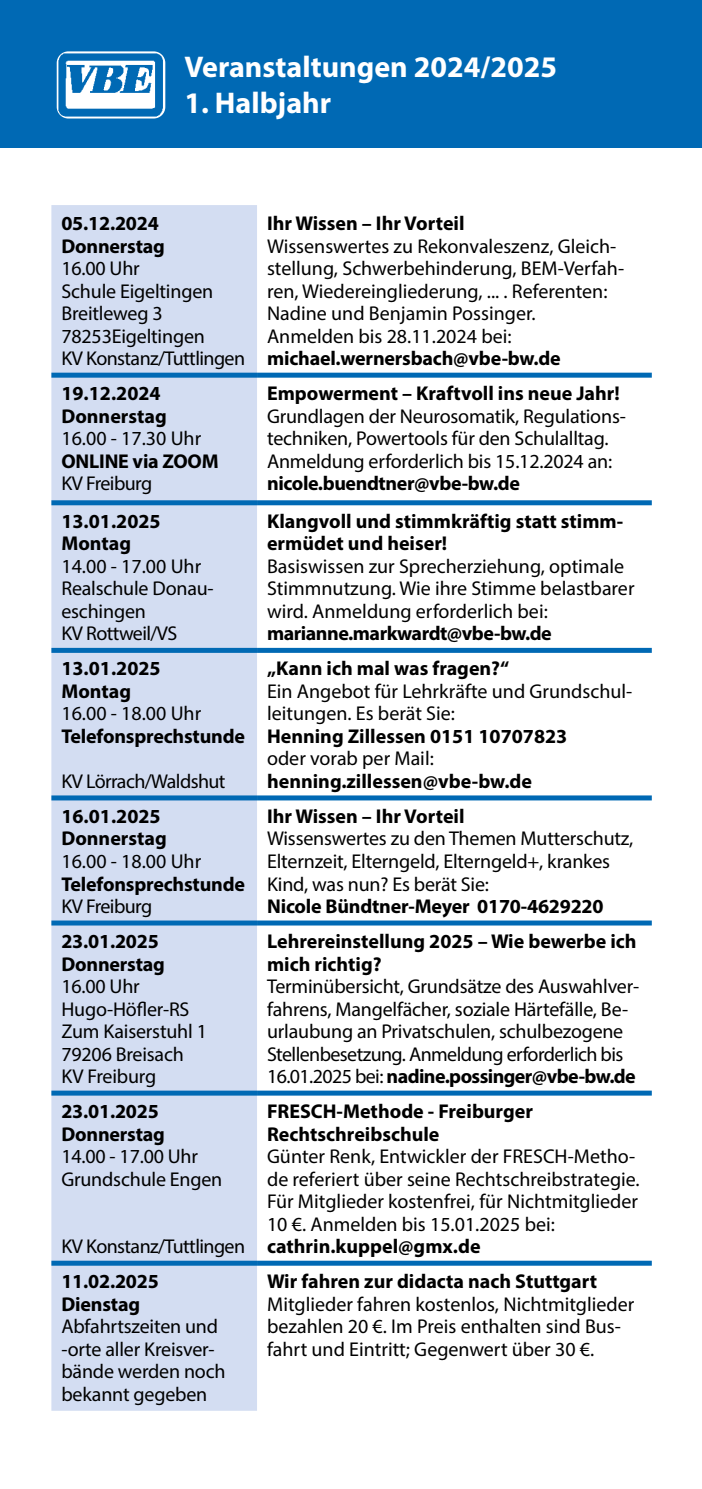
<style>
.page{position:relative;width:702px;height:1489px;background:#fff}
.page>*{position:absolute;margin:0;border:0;box-sizing:border-box;transform-origin:0 0}
.t1{font:700 30px "Myriad Pro";color:#fff}
.t2{font:20px/22.5px "Myriad Pro";letter-spacing:-.01em;color:#000}
.t3{font:700 20px/22.5px "Myriad Pro";color:#000}
.t4{font:20px "Myriad Pro";letter-spacing:-.03em;color:#000}
.t5{font:700 20px "Myriad Pro";letter-spacing:-.025em;color:#000}
.t6{font:700 20px "Myriad Pro";letter-spacing:-.02em;color:#000}
.s1{font-weight:700}
</style>
<div class="page">
<div style="left:51px;top:205px;width:206px;height:1205px;background:#d3ddf2"></div>
<div style="left:51px;top:372px;width:206px;height:5px;background:#0069b4"></div>
<div style="left:257px;top:372px;width:394px;height:5px;background:#0069b4"></div>
<div style="left:51px;top:500px;width:206px;height:5px;background:#0069b4"></div>
<div style="left:257px;top:500px;width:394px;height:5px;background:#0069b4"></div>
<div style="left:51px;top:648px;width:206px;height:5px;background:#0069b4"></div>
<div style="left:257px;top:648px;width:394px;height:5px;background:#0069b4"></div>
<div style="left:51px;top:795px;width:206px;height:5px;background:#0069b4"></div>
<div style="left:257px;top:795px;width:394px;height:5px;background:#0069b4"></div>
<div style="left:51px;top:920px;width:206px;height:5px;background:#0069b4"></div>
<div style="left:257px;top:920px;width:394px;height:5px;background:#0069b4"></div>
<div style="left:51px;top:1090px;width:206px;height:5px;background:#0069b4"></div>
<div style="left:257px;top:1090px;width:394px;height:5px;background:#0069b4"></div>
<div style="left:51px;top:1260px;width:206px;height:5px;background:#0069b4"></div>
<div style="left:257px;top:1260px;width:394px;height:5px;background:#0069b4"></div>
<div style="left:0;top:0;width:702px;height:147px;background:#0069b4"></div>
<img style="left:57px;top:51px;width:108px;height:67px">
<h1 class="t1" style="left:184px;top:48px;width:374px">Veranstaltungen 2024/2025</h1>
<h1 class="t1" style="left:184px;top:84px;width:148px">1. Halbjahr</h1>
<p class="t3" style="left:61px;top:211px;width:105px">05.12.2024<br>Donnerstag</p>
<p class="t2" style="left:61px;top:257px;width:185px">16.00 Uhr<br>Schule Eigeltingen<br>Breitleweg 3<br>78253Eigeltingen<br>KV Konstanz/Tuttlingen</p>
<p class="t3" style="left:61px;top:381px;width:107px">19.12.2024<br>Donnerstag</p>
<p class="t2" style="left:61px;top:427px;width:141px">16.00 - 17.30 Uhr</p>
<p class="t3" style="left:61px;top:449px;width:159px">ONLINE via ZOOM</p>
<p class="t4" style="left:61px;top:471px;width:92px">KV Freiburg</p>
<p class="t3" style="left:61px;top:509px;width:101px">13.01.2025<br>Montag</p>
<p class="t2" style="left:61px;top:554px;width:154px">14.00 - 17.00 Uhr<br>Realschule Donau&shy;eschingen<br>KV Rottweil/VS</p>
<p class="t3" style="left:61px;top:656px;width:101px">13.01.2025<br>Montag</p>
<p class="t2" style="left:61px;top:702px;width:141px">16.00 - 18.00 Uhr</p>
<p class="t3" style="left:61px;top:724px;width:185px">Telefonsprechstunde</p>
<p class="t4" style="left:61px;top:768px;width:166px">KV Lörrach/Waldshut</p>
<p class="t3" style="left:61px;top:804px;width:107px">16.01.2025<br>Donnerstag</p>
<p class="t2" style="left:61px;top:849px;width:141px">16.00 - 18.00 Uhr</p>
<p class="t3" style="left:61px;top:871px;width:185px">Telefonsprechstunde</p>
<p class="t4" style="left:61px;top:893px;width:92px">KV Freiburg</p>
<p class="t3" style="left:61px;top:929px;width:105px">23.01.2025<br>Donnerstag</p>
<p class="t2" style="left:61px;top:974px;width:147px">16.00 Uhr<br>Hugo-Höfler-RS<br>Zum Kaiserstuhl 1<br>79206 Breisach<br>KV Freiburg</p>
<p class="t3" style="left:61px;top:1099px;width:105px">23.01.2025<br>Donnerstag</p>
<p class="t2" style="left:61px;top:1144px;width:162px">14.00 - 17.00 Uhr<br>Grundschule Engen</p>
<p class="t4" style="left:61px;top:1233px;width:185px">KV Konstanz/Tuttlingen</p>
<p class="t3" style="left:61px;top:1269px;width:99px">11.02.2025<br>Dienstag</p>
<p class="t2" style="left:61px;top:1314px;width:166px">Abfahrtszeiten und -orte aller Kreisver&shy;bände werden noch bekannt gegeben</p>
<p class="t3" style="left:267px;top:211px;width:199px">Ihr Wissen – Ihr Vorteil</p>
<p class="t2" style="left:267px;top:234px;width:358px">Wissenswertes zu Rekonvaleszenz, Gleich&shy;stellung, Schwerbehinderung, BEM-Verfah&shy;ren, Wiedereingliederung, ... . Referenten:<br>Nadine und Benjamin Possinger.<br>Anmelden bis 28.11.2024 bei:</p>
<p class="t3" style="left:267px;top:346px;width:295px">michael.wernersbach@vbe-bw.de</p>
<p class="t3" style="left:267px;top:381px;width:354px">Empowerment – Kraftvoll ins neue Jahr!</p>
<p class="t2" style="left:267px;top:404px;width:360px">Grundlagen der Neurosomatik, Regulations&shy;techniken, Powertools für den Schulalltag.<br>Anmeldung erforderlich bis 15.12.2024 an:</p>
<p class="t6" style="left:267px;top:470px;width:254px">nicole.buendtner@vbe-bw.de</p>
<p class="t3" style="left:267px;top:509px;width:358px">Klangvoll und stimmkräftig statt stimm&shy;ermüdet und heiser!</p>
<p class="t2" style="left:267px;top:554px;width:369px">Basiswissen zur Sprecherziehung, optimale<br>Stimmnutzung. Wie ihre Stimme belastbarer wird. Anmeldung erforderlich bei:</p>
<p class="t5" style="left:267px;top:620px;width:286px">marianne.markwardt@vbe-bw.de</p>
<p class="t3" style="left:267px;top:656px;width:244px">„Kann ich mal was fragen?“</p>
<p class="t2" style="left:267px;top:679px;width:367px">Ein Angebot für Lehrkräfte und Grundschul&shy;leitungen. Es berät Sie:</p>
<p class="t3" style="left:267px;top:724px;width:302px">Henning Zillessen 0151 10707823</p>
<p class="t2" style="left:267px;top:747px;width:168px">oder vorab per Mail:</p>
<p class="t3" style="left:267px;top:769px;width:266px">henning.zillessen@vbe-bw.de</p>
<p class="t3" style="left:267px;top:804px;width:199px">Ihr Wissen – Ihr Vorteil</p>
<p class="t2" style="left:267px;top:827px;width:368px">Wissenswertes zu den Themen Mutterschutz,<br>Elternzeit, Elterngeld, Elterngeld+, krankes<br>Kind, was nun? Es berät Sie:</p>
<p class="t3" style="left:267px;top:894px;width:338px">Nicole Bündtner-Meyer 0170-4629220</p>
<p class="t3" style="left:267px;top:929px;width:371px">Lehrereinstellung 2025 – Wie bewerbe ich mich richtig?</p>
<p class="t2" style="left:267px;top:974px;width:373px">Terminübersicht, Grundsätze des Auswahlver&shy;fahrens, Mangelfächer, soziale Härtefälle, Be&shy;urlaubung an Privatschulen, schulbezogene Stellenbesetzung. Anmeldung erforderlich bis 16.01.2025 bei: <span class="s1">nadine.possinger@vbe-bw.de</span></p>
<p class="t3" style="left:267px;top:1099px;width:267px">FRESCH-Methode - Freiburger<br>Rechtschreibschule</p>
<p class="t2" style="left:267px;top:1144px;width:374px">Günter Renk, Entwickler der FRESCH-Metho&shy;de referiert über seine Rechtschreibstrategie.<br>Für Mitglieder kostenfrei, für Nichtmitglieder 10 €. Anmelden bis 15.01.2025 bei:</p>
<p class="t3" style="left:267px;top:1234px;width:215px">cathrin.kuppel@gmx.de</p>
<p class="t3" style="left:267px;top:1269px;width:331px">Wir fahren zur didacta nach Stuttgart</p>
<p class="t2" style="left:267px;top:1292px;width:369px">Mitglieder fahren kostenlos, Nichtmitglieder bezahlen 20 €. Im Preis enthalten sind Bus&shy;fahrt und Eintritt; Gegenwert über 30 €.</p>
</div>
